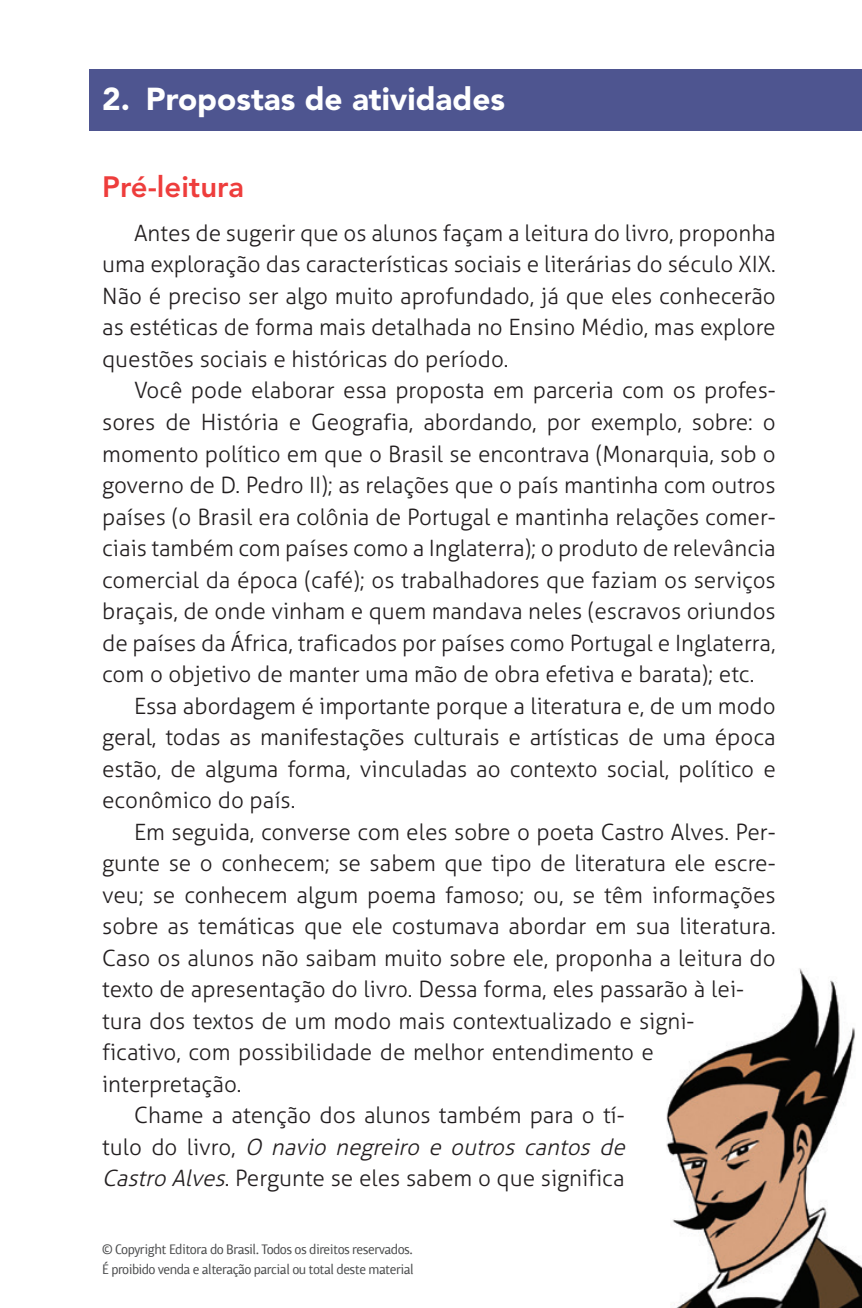
<style>
.page{position:relative;width:862px;height:1308px;background:#fff}
.page>*{position:absolute;margin:0;border:0;box-sizing:border-box;transform-origin:0 0}
.t1{font:900 31.5px "Avenir LT Std";color:#fff}
.t2{font:800 29.25px "Avenir LT Std";color:#ee3d3c}
.t3{font:300 22.5px/31.5px "Aller";color:#231f20;text-align:justify}
.t4{font:italic 300 22.5px "Aller";color:#231f20}
.t5{font:13.5px/20.2px "Chino ITC Std";letter-spacing:-.04em;color:#4b4c4d}
.s1{font-style:normal}
.s2{font-style:italic}
</style>
<div class="page">
<img style="left:666px;top:968px;width:195px;height:339px">
<div style="left:89px;top:69px;width:772px;height:61px;background:#4e5590"></div>
<h1 class="t1" style="left:102px;top:80px;width:404px">2. Propostas de atividades</h1>
<h2 class="t2" style="left:102px;top:169px;width:143px">Pré-leitura</h2>
<p class="t3" style="left:102px;top:217px;width:674px;text-indent:32px">Antes de sugerir que os alunos façam a leitura do livro, proponha uma exploração das características sociais e literárias do século XIX.<br>Não é preciso ser algo muito aprofundado, já que eles conhecerão as estéticas de forma mais detalhada no Ensino Médio, mas explore questões sociais e históricas do período.</p>
<p class="t3" style="left:134px;top:375px;width:643px">Você pode elaborar essa proposta em parceria com os profes-</p>
<p class="t3" style="left:102px;top:406px;width:674px">sores de História e Geografia, abordando, por exemplo, sobre: o</p>
<p class="t3" style="left:102px;top:438px;width:674px">momento político em que o Brasil se encontrava (Monarquia, sob o</p>
<p class="t3" style="left:102px;top:469px;width:674px">governo de D. Pedro II); as relações que o país mantinha com outros</p>
<p class="t3" style="left:102px;top:501px;width:674px">países (o Brasil era colônia de Portugal e mantinha relações comer-</p>
<p class="t3" style="left:102px;top:532px;width:674px">ciais também com países como a Inglaterra); o produto de relevância</p>
<p class="t3" style="left:102px;top:564px;width:674px">comercial da época (café); os trabalhadores que faziam os serviços</p>
<p class="t3" style="left:102px;top:595px;width:674px">braçais, de onde vinham e quem mandava neles (escravos oriundos</p>
<p class="t3" style="left:102px;top:627px;width:674px">de países da África, traficados por países como Portugal e Inglaterra,</p>
<p class="t3" style="left:102px;top:658px;width:653px">com o objetivo de manter uma mão de obra efetiva e barata); etc.</p>
<p class="t3" style="left:134px;top:690px;width:642px">Essa abordagem é importante porque a literatura e, de um modo</p>
<p class="t3" style="left:102px;top:721px;width:674px">geral, todas as manifestações culturais e artísticas de uma época</p>
<p class="t3" style="left:102px;top:753px;width:674px">estão, de alguma forma, vinculadas ao contexto social, político e</p>
<p class="t3" style="left:102px;top:784px;width:194px">econômico do país.</p>
<p class="t3" style="left:134px;top:816px;width:642px">Em seguida, converse com eles sobre o poeta Castro Alves. Per-</p>
<p class="t3" style="left:102px;top:847px;width:674px">gunte se o conhecem; se sabem que tipo de literatura ele escre-</p>
<p class="t3" style="left:102px;top:879px;width:674px">veu; se conhecem algum poema famoso; ou, se têm informações</p>
<p class="t3" style="left:102px;top:910px;width:674px">sobre as temáticas que ele costumava abordar em sua literatura.</p>
<p class="t3" style="left:102px;top:942px;width:674px">Caso os alunos não saibam muito sobre ele, proponha a leitura do</p>
<p class="t3" style="left:102px;top:973px;width:643px">texto de apresentação do livro. Dessa forma, eles passarão à lei-</p>
<p class="t3" style="left:102px;top:1005px;width:593px">tura dos textos de um modo mais contextualizado e signi-</p>
<p class="t3" style="left:102px;top:1036px;width:553px">ficativo, com possibilidade de melhor entendimento e</p>
<p class="t3" style="left:102px;top:1068px;width:141px">interpretação.</p>
<p class="t3" style="left:134px;top:1099px;width:492px">Chame a atenção dos alunos também para o tí-</p>
<p class="t4" style="left:102px;top:1133px;width:529px"><span class="s1">t u l o d o l i v r o ,</span> O navio negreiro e outros cantos de</p>
<p class="t3" style="left:102px;top:1162px;width:523px"><span class="s2">Castro Alves</span>. Pergunte se eles sabem o que significa</p>
<p class="t5" style="left:102px;top:1238px;width:313px">© Copyright Editora do Brasil. Todos os direitos reservados.<br>É proibido venda e alteração parcial ou total deste material</p>
</div>
